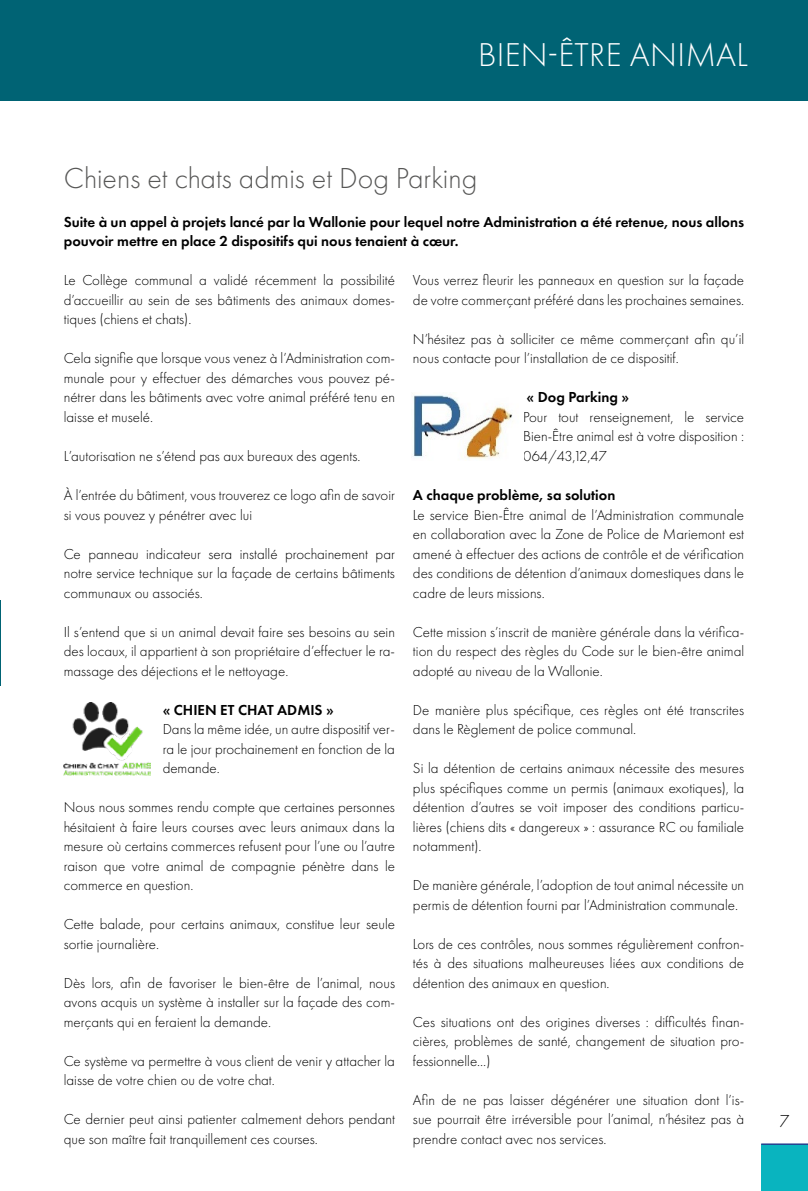
<style>
.page{position:relative;width:808px;height:1191px;background:#fff}
.page>*{position:absolute;margin:0;border:0;box-sizing:border-box;transform-origin:0 0}
.t1{font:300 34.2px "Futura PT";letter-spacing:.01em;color:#fff}
.t2{font:300 30px "Futura PT";color:#575756}
.t3{font:300 18px "Futura PT";color:#000}
.t4{font:300 15px/19.5px "Futura PT";color:#000;text-align:justify}
.t5{font:600 15px/19.5px "Futura PT";color:#000}
</style>
<div class="page">
<div style="left:0;top:0;width:808px;height:100px;background:#006374"></div>
<div style="left:761px;top:1144px;width:47px;height:47px;background:#09b4bf"></div>
<hr style="left:761px;top:1143px;width:47px;height:2px;background:#274190">
<hr style="left:0;top:601px;width:1px;height:85px;background:#006374">
<img style="left:64px;top:702px;width:87px;height:73px">
<img style="left:413px;top:395px;width:99px;height:64px">
<h1 class="t1" style="left:478px;top:35px;width:271px">BIEN-ÊTRE ANIMAL</h1>
<h2 class="t2" style="left:64px;top:161px;width:415px">Chiens et chats admis et Dog Parking</h2>
<p class="t5" style="left:64px;top:212px;width:682px">Suite à un appel à projets lancé par la Wallonie pour lequel notre Administration a été retenue, nous allons pouvoir mettre en place 2 dispositifs qui nous tenaient à cœur.</p>
<p class="t4" style="left:64px;top:271px;width:333px">Le Collège communal a validé récemment la possibilité d’accueillir au sein de ses bâtiments des animaux domes&shy;tiques (chiens et chats).</p>
<p class="t4" style="left:64px;top:349px;width:333px">Cela signifie que lorsque vous venez à l’Administration com&shy;munale pour y effectuer des démarches vous pouvez pé&shy;nétrer dans les bâtiments avec votre animal préféré tenu en laisse et muselé.</p>
<p class="t4" style="left:64px;top:446px;width:298px">L’autorisation ne s’étend pas aux bureaux des agents.</p>
<p class="t4" style="left:64px;top:485px;width:333px">À l’entrée du bâtiment, vous trouverez ce logo afin de savoir si vous pouvez y pénétrer avec lui</p>
<p class="t4" style="left:64px;top:544px;width:333px">Ce panneau indicateur sera installé prochainement par notre service technique sur la façade de certains bâtiments communaux ou associés.</p>
<p class="t4" style="left:64px;top:622px;width:333px">Il s’entend que si un animal devait faire ses besoins au sein des locaux, il appartient à son propriétaire d’effectuer le ra&shy;massage des déjections et le nettoyage.</p>
<p class="t5" style="left:163px;top:699px;width:173px">« CHIEN ET CHAT ADMIS »</p>
<p class="t4" style="left:163px;top:719px;width:234px">Dans la même idée, un autre dispositif ver&shy;ra le jour prochainement en fonction de la demande.</p>
<p class="t4" style="left:64px;top:797px;width:333px">Nous nous sommes rendu compte que certaines personnes hésitaient à faire leurs courses avec leurs animaux dans la mesure où certains commerces refusent pour l’une ou l’autre raison que votre animal de compagnie pénètre dans le commerce en question.</p>
<p class="t4" style="left:64px;top:914px;width:333px">Cette balade, pour certains animaux, constitue leur seule sortie journalière.</p>
<p class="t4" style="left:64px;top:973px;width:333px">Dès lors, afin de favoriser le bien-être de l’animal, nous avons acquis un système à installer sur la façade des com&shy;merçants qui en feraient la demande.</p>
<p class="t4" style="left:64px;top:1051px;width:333px">Ce système va permettre à vous client de venir y attacher la laisse de votre chien ou de votre chat.</p>
<p class="t4" style="left:64px;top:1109px;width:333px">Ce dernier peut ainsi patienter calmement dehors pendant que son maître fait tranquillement ces courses.</p>
<p class="t4" style="left:413px;top:271px;width:333px">Vous verrez fleurir les panneaux en question sur la façade de votre commerçant préféré dans les prochaines semaines.</p>
<p class="t4" style="left:413px;top:329px;width:333px">N’hésitez pas à solliciter ce même commerçant afin qu’il nous contacte pour l’installation de ce dispositif.</p>
<p class="t5" style="left:527px;top:387px;width:104px">« Dog Parking »</p>
<p class="t4" style="left:523px;top:407px;width:223px">Pour tout renseignement, le service Bien-Être animal est à votre disposition :<br>064/43,12,47</p>
<p class="t5" style="left:413px;top:485px;width:204px">A chaque problème, sa solution</p>
<p class="t4" style="left:413px;top:505px;width:333px">Le service Bien-Être animal de l’Administration communale en collaboration avec la Zone de Police de Mariemont est amené à effectuer des actions de contrôle et de vérification des conditions de détention d’animaux domestiques dans le cadre de leurs missions.</p>
<p class="t4" style="left:413px;top:622px;width:333px">Cette mission s’inscrit de manière générale dans la vérifica&shy;tion du respect des règles du Code sur le bien-être animal adopté au niveau de la Wallonie.</p>
<p class="t4" style="left:413px;top:700px;width:333px">De manière plus spécifique, ces règles ont été transcrites dans le Règlement de police communal.</p>
<p class="t4" style="left:413px;top:758px;width:333px">Si la détention de certains animaux nécessite des mesures plus spécifiques comme un permis (animaux exotiques), la détention d’autres se voit imposer des conditions particu&shy;lières (chiens dits « dangereux » : assurance RC ou familiale notamment).</p>
<p class="t4" style="left:413px;top:875px;width:333px">De manière générale, l’adoption de tout animal nécessite un permis de détention fourni par l’Administration communale.</p>
<p class="t4" style="left:413px;top:934px;width:333px">Lors de ces contrôles, nous sommes régulièrement confron&shy;tés à des situations malheureuses liées aux conditions de détention des animaux en question.</p>
<p class="t4" style="left:413px;top:1012px;width:333px">Ces situations ont des origines diverses : difficultés finan&shy;cières, problèmes de santé, changement de situation pro&shy;fessionnelle…)</p>
<p class="t4" style="left:413px;top:1090px;width:333px">Afin de ne pas laisser dégénérer une situation dont l’is&shy;sue pourrait être irréversible pour l’animal, n’hésitez pas à prendre contact avec nos services.</p>
<p class="t3" style="left:780px;top:1110px;width:11px">7</p>
</div>
